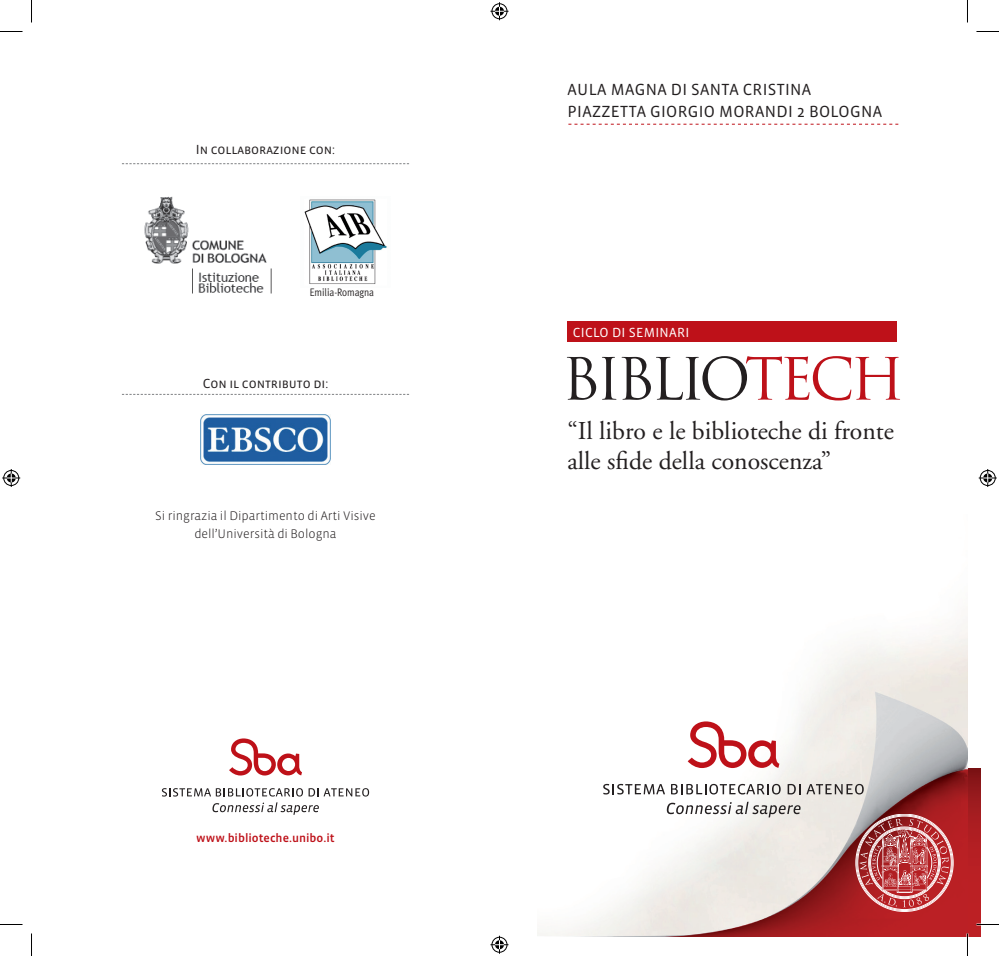
<style>
.page{position:relative;width:999px;height:956px;background:#fff}
.page>*{position:absolute;margin:0;border:0;box-sizing:border-box;transform-origin:0 0}
.t1{font:25.65px/29.7px "Adobe Garamond LT";color:#231f20}
.t2{font:16.5px/22.2px "Vista Sans SC Book";letter-spacing:.02em;color:#231f20}
.t3{font:13.5px "Vista Sans SC Book";letter-spacing:-.005em;color:#231f20}
.t4{font:13.5px "Vista Sans SC Book";letter-spacing:.02em;color:#fff}
.t5{font:300 12.75px/17.9px "Vista Sans";letter-spacing:-.005em;color:#231f20;text-align:center}
.t6{font:12px "Vista Sans Med";color:#be1119}
.t7{font:10.95px "Meta Cond Normal LF";letter-spacing:-.005em;color:#231f20}
</style>
<div class="page">
<svg style="left:967px;top:769px;width:13px;height:167px;background:#ad1d21"></svg>
<img style="left:537px;top:615px;width:430px;height:321px">
<svg style="left:855px;top:814px;width:98px;height:97px;background:#be5c5f"></svg>
<svg style="left:687px;top:721px;width:92px;height:47px"></svg>
<svg style="left:666px;top:802px;width:134px;height:15px"></svg>
<svg style="left:603px;top:784px;width:62px;height:10px"></svg>
<svg style="left:671px;top:784px;width:109px;height:10px"></svg>
<svg style="left:787px;top:784px;width:13px;height:10px"></svg>
<svg style="left:806px;top:784px;width:57px;height:10px"></svg>
<svg style="left:567px;top:357px;width:29px;height:43px"></svg>
<svg style="left:602px;top:356px;width:298px;height:44px"></svg>
<svg style="left:568px;top:124px;width:330px;height:1px"></svg>
<div style="left:567px;top:322px;width:330px;height:20px;background:#be1119"></div>
<img style="left:200px;top:414px;width:131px;height:51px">
<img style="left:144px;top:196px;width:123px;height:73px">
<img style="left:304px;top:199px;width:83px;height:85px">
<img style="left:192px;top:269px;width:80px;height:25px">
<svg style="left:122px;top:163px;width:287px;height:1px"></svg>
<svg style="left:122px;top:394px;width:287px;height:1px"></svg>
<svg style="left:229px;top:738px;width:73px;height:37px"></svg>
<svg style="left:162px;top:788px;width:207px;height:27px"></svg>
<hr style="left:976px;top:923px;width:22px;height:2px;background:#fff">
<hr style="left:966px;top:933px;width:2px;height:23px;background:#fff">
<svg style="left:0;top:31px;width:22px;height:1px"></svg>
<svg style="left:976px;top:31px;width:22px;height:1px"></svg>
<svg style="left:0;top:924px;width:22px;height:1px"></svg>
<svg style="left:976px;top:924px;width:22px;height:1px"></svg>
<svg style="left:31px;top:0;width:1px;height:23px"></svg>
<svg style="left:31px;top:933px;width:1px;height:23px"></svg>
<svg style="left:967px;top:0;width:1px;height:23px"></svg>
<svg style="left:967px;top:933px;width:1px;height:23px"></svg>
<svg style="left:490px;top:2px;width:18px;height:18px"></svg>
<svg style="left:490px;top:936px;width:18px;height:18px"></svg>
<svg style="left:2px;top:469px;width:18px;height:18px"></svg>
<svg style="left:978px;top:469px;width:18px;height:18px"></svg>
<p class="t3" style="left:196px;top:142px;width:141px">In collaborazione con:</p>
<p class="t7" style="left:310px;top:286px;width:66px">Emilia-Romagna</p>
<p class="t3" style="left:203px;top:376px;width:127px">Con il contributo di:</p>
<p class="t5" style="left:155px;top:507px;width:222px">Si ringrazia il Dipartimento di Arti Visive dell’Università di Bologna</p>
<p class="t6" style="left:196px;top:832px;width:140px">www.biblioteche.unibo.it</p>
<p class="t2" style="left:567px;top:79px;width:316px">AULA MAGNA DI SANTA CRISTINA<br>PIAZZETTA GIORGIO MORANDI 2 BOLOGNA</p>
<p class="t4" style="left:573px;top:325px;width:118px">CICLO DI SEMINARI</p>
<h1 class="t1" style="left:567px;top:416px;width:328px">“Il libro e le biblioteche di fronte alle sfide della conoscenza”</h1>
</div>
